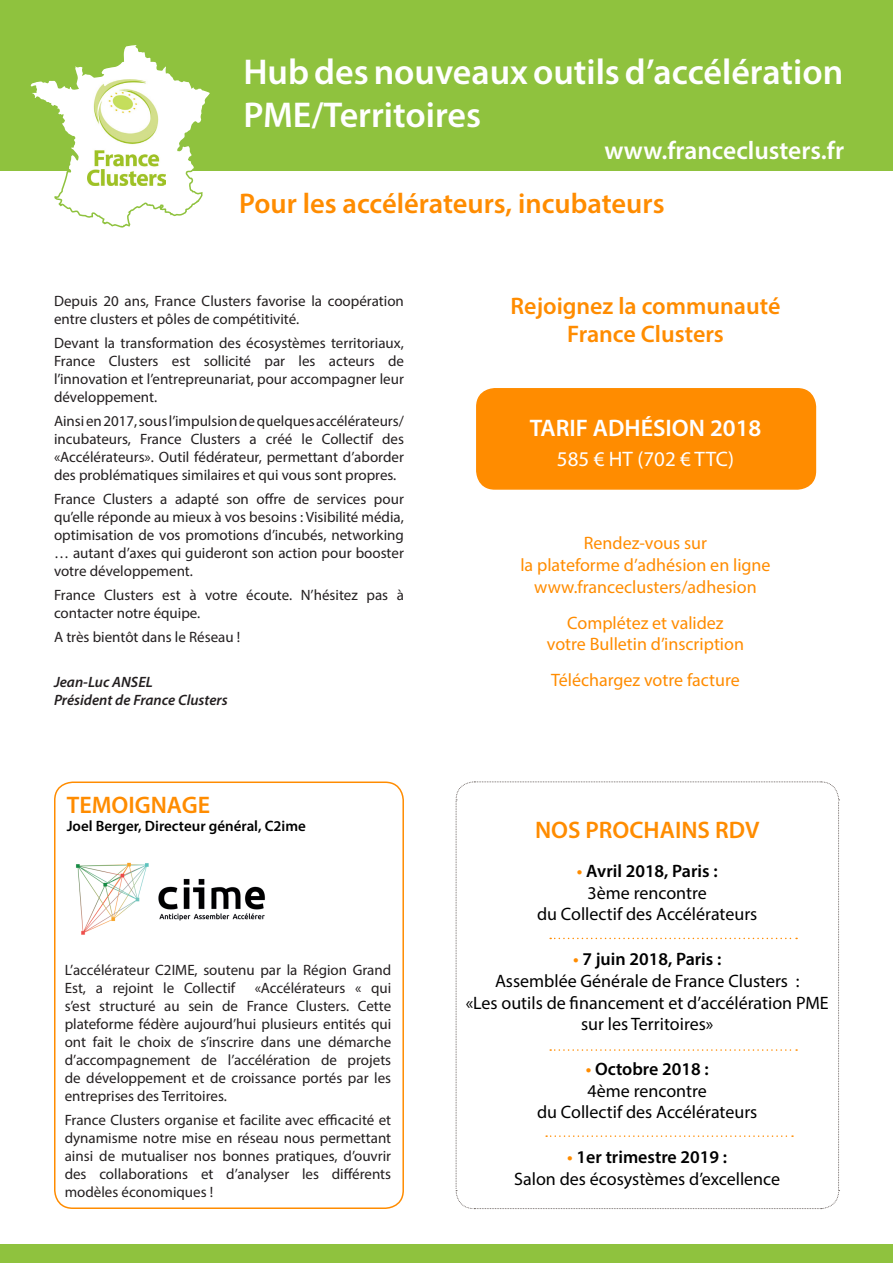
<style>
.page{position:relative;width:893px;height:1263px;background:#fff}
.page>*{position:absolute;margin:0;border:0;box-sizing:border-box;transform-origin:0 0}
.t1{font:600 36px "Myriad Pro";color:#fff}
.t2{font:600 28.5px "Myriad Pro";color:#ff8c00}
.t3{font:600 25.5px "Myriad Pro";color:#fff}
.t4{font:600 24px "Myriad Pro";color:#ff8c00}
.t5{font:600 24px "Myriad Pro";color:#fff}
.t6{font:21px "Myriad Pro";color:#fff}
.t7{font:18px/21.6px "Myriad Pro";color:#000;text-align:center}
.t8{font:18px "Myriad Pro";color:#ff8c00}
.t9{font:600 18px "Myriad Pro";color:#000}
.t10{font:15px/18px "Myriad Pro";color:#231f20;text-align:justify}
.t11{font:italic 600 15px "Myriad Pro";color:#231f20}
.t12{font:600 15px "Myriad Pro";color:#000}
.s1{color:#ff8c00}
</style>
<div class="page">
<div style="left:0;top:0;width:893px;height:170px;background:#8fc23e"></div>
<svg style="left:23px;top:45px;width:189px;height:183px"></svg>
<img style="left:88px;top:79px;width:78px;height:107px">
<div style="left:0;top:1244px;width:893px;height:19px;background:#8fc23e"></div>
<div style="left:477px;top:389px;width:338px;height:100px;background:#ff8c00;border-radius:18px"></div>
<div style="left:476px;top:388px;width:340px;height:102px;border:2px solid #ff8c00;border-radius:18px"></div>
<div style="left:54px;top:781px;width:350px;height:428px;border:2px solid #ff8c00;border-radius:18px"></div>
<img style="left:76px;top:862px;width:190px;height:73px">
<svg style="left:455px;top:781px;width:385px;height:428px"></svg>
<p class="t1" style="left:243px;top:49px;width:601px">Hub des nouveaux outils d’accélération</p>
<p class="t1" style="left:243px;top:92px;width:239px">PME/Territoires</p>
<p class="t3" style="left:604px;top:134px;width:241px">www.franceclusters.fr</p>
<p class="t2" style="left:239px;top:185px;width:427px">Pour les accélérateurs, incubateurs</p>
<p class="t10" style="left:54px;top:291px;width:351px">Depuis 20 ans, France Clusters favorise la coopération entre clusters et pôles de compétitivité.</p>
<p class="t10" style="left:54px;top:333px;width:351px">Devant la transformation des écosystèmes territoriaux, France Clusters est sollicité par les acteurs de l’innovation et l’entrepreunariat, pour accompagner leur développement.</p>
<p class="t10" style="left:54px;top:411px;width:351px">Ainsi en 2017, sous l’impulsion de quelques accélérateurs/ incubateurs, France Clusters a créé le Collectif des «Accélérateurs». Outil fédérateur, permettant d’aborder des problématiques similaires et qui vous sont propres.</p>
<p class="t10" style="left:54px;top:489px;width:351px">France Clusters a adapté son offre de services pour qu’elle réponde au mieux à vos besoins : Visibilité média, optimisation de vos promotions d’incubés, networking … autant d’axes qui guideront son action pour booster votre développement.</p>
<p class="t10" style="left:54px;top:585px;width:351px">France Clusters est à votre écoute. N’hésitez pas à contacter notre équipe.</p>
<p class="t10" style="left:54px;top:627px;width:188px">A très bientôt dans le Réseau !</p>
<p class="t11" style="left:54px;top:672px;width:100px">Jean-Luc ANSEL</p>
<p class="t11" style="left:54px;top:690px;width:175px">Président de France Clusters</p>
<p class="t4" style="left:67px;top:790px;width:145px">TEMOIGNAGE</p>
<p class="t12" style="left:67px;top:817px;width:241px">Joel Berger, Directeur général, C2ime</p>
<p class="t10" style="left:65px;top:961px;width:328px">L’accélérateur C2IME, soutenu par la Région Grand<br>Est, a rejoint le Collectif</p>
<p class="t10" style="left:65px;top:979px;width:328px;text-indent:190px">«Accélérateurs « qui s’est structuré au sein de France Clusters. Cette plateforme fédère aujourd’hui plusieurs entités qui ont fait le choix de s’inscrire dans une démarche d’accompagnement de l’accélération de projets de développement et de croissance portés par les entreprises des Territoires.</p>
<p class="t10" style="left:65px;top:1111px;width:328px">France Clusters organise et facilite avec efficacité et dynamisme notre mise en réseau nous permettant ainsi de mutualiser nos bonnes pratiques, d’ouvrir des collaborations et d’analyser les différents modèles économiques !</p>
<p class="t4" style="left:511px;top:290px;width:271px">Rejoignez la communauté</p>
<p class="t4" style="left:567px;top:319px;width:158px">France Clusters</p>
<p class="t5" style="left:530px;top:413px;width:233px">TARIF ADHÉSION 2018</p>
<p class="t6" style="left:557px;top:446px;width:179px">585 € HT (702 € TTC)</p>
<p class="t8" style="left:584px;top:532px;width:125px">Rendez-vous sur</p>
<p class="t8" style="left:520px;top:554px;width:252px">la plateforme d’adhésion en ligne</p>
<p class="t8" style="left:534px;top:575px;width:224px">www.franceclusters/adhesion</p>
<p class="t8" style="left:567px;top:611px;width:158px">Complétez et validez</p>
<p class="t8" style="left:547px;top:633px;width:199px">votre Bulletin d’inscription</p>
<p class="t8" style="left:551px;top:669px;width:190px">Téléchargez votre facture</p>
<p class="t4" style="left:535px;top:814px;width:226px">NOS PROCHAINS RDV</p>
<p class="t9" style="left:577px;top:860px;width:142px"><span class="s1">•</span> Avril 2018, Paris :</p>
<p class="t7" style="left:588px;top:882px;width:121px">3ème rencontre</p>
<p class="t7" style="left:537px;top:903px;width:222px">du Collectif des Accélérateurs</p>
<p class="t9" style="left:573px;top:948px;width:150px"><span class="s1">•</span> 7 juin 2018, Paris :</p>
<p class="t7" style="left:495px;top:970px;width:306px">Assemblée Générale de France Clusters :</p>
<p class="t7" style="left:466px;top:991px;width:364px">«Les outils de financement et d’accélération PME sur les Territoires»</p>
<p class="t9" style="left:586px;top:1058px;width:125px"><span class="s1">•</span> Octobre 2018 :</p>
<p class="t7" style="left:588px;top:1080px;width:121px">4ème rencontre</p>
<p class="t7" style="left:537px;top:1101px;width:222px">du Collectif des Accélérateurs</p>
<p class="t9" style="left:567px;top:1146px;width:161px"><span class="s1">•</span> 1er trimestre 2019 :</p>
<p class="t7" style="left:514px;top:1168px;width:268px">Salon des écosystèmes d’excellence</p>
</div>
